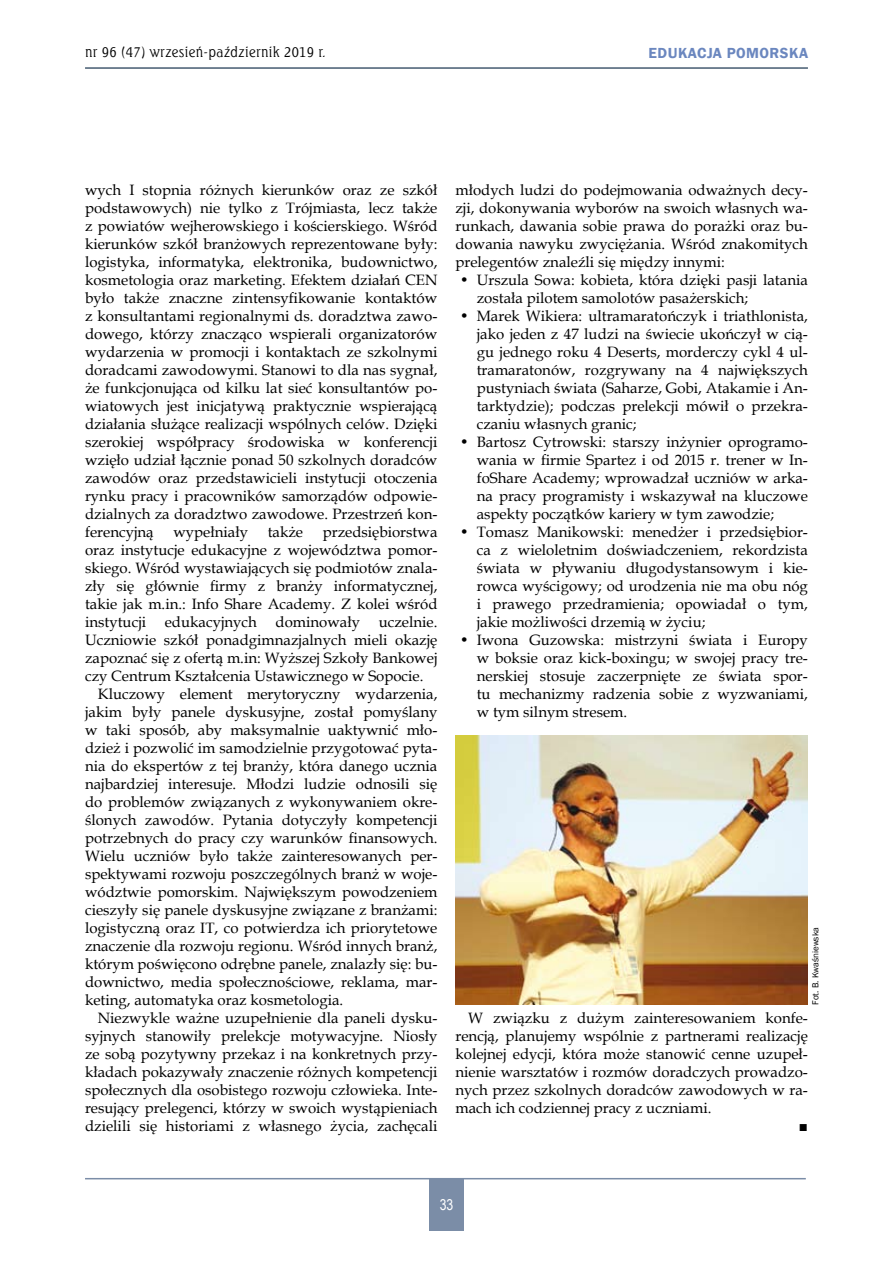
<style>
.page{position:relative;width:893px;height:1263px;background:#fff}
.page>*{position:absolute;margin:0;border:0;box-sizing:border-box;transform-origin:0 0}
.t1{font:15px/18px "Book Antiqua";color:#000;text-align:justify}
.t2{font:600 15px "Franklin Gothic";letter-spacing:.03em;color:#6b87bf}
.t3{font:15px "Arial Narrow";color:#fff}
.t4{font:italic 15px "Book Antiqua";color:#000}
.t5{font:13.5px "Seagull Lt EU";letter-spacing:.03em;color:#000}
.t6{font:9px "Franklin Gothic";color:#000}
</style>
<div class="page">
<hr style="left:85px;top:1178px;width:721px;height:1px;background:#7b8da7">
<hr style="left:85px;top:67px;width:723px;height:2px;background:#465c71">
<div style="left:429px;top:1178px;width:35px;height:52px;background:#7b8da7"></div>
<img style="left:455px;top:735px;width:353px;height:269px">
<p class="t5" style="left:85px;top:44px;width:242px">nr 96 (47) wrzesień-październik 2019 r.</p>
<p class="t2" style="left:649px;top:44px;width:161px">EDUKACJA POMORSKA</p>
<p class="t1" style="left:85px;top:181px;width:354px">wych I stopnia różnych kierunków oraz ze szkół podstawowych) nie tylko z Trójmiasta, lecz także z powiatów wejherowskiego i kościerskiego. Wśród kierunków szkół branżowych reprezentowane były: logistyka, informatyka, elektronika, budownictwo, kosmetologia oraz marketing. Efektem działań CEN było także znaczne zintensyfikowanie kontaktów z konsultantami regionalnymi ds. doradztwa zawo&shy;dowego, którzy znacząco wspierali organizatorów wydarzenia w promocji i kontaktach ze szkolnymi doradcami zawodowymi. Stanowi to dla nas sygnał, że funkcjonująca od kilku lat sieć konsultantów po&shy;wiatowych jest inicjatywą praktycznie wspierającą działania służące realizacji wspólnych celów. Dzięki szerokiej współpracy środowiska w konferencji wzięło udział łącznie ponad 50 szkolnych doradców zawodów oraz przedstawicieli instytucji otoczenia rynku pracy i pracowników samorządów odpowie&shy;dzialnych za doradztwo zawodowe. Przestrzeń kon&shy;ferencyjną</p>
<p class="t1" style="left:173px;top:523px;width:76px">wypełniały</p>
<p class="t1" style="left:268px;top:523px;width:37px">także</p>
<p class="t1" style="left:323px;top:523px;width:116px">przedsiębiorstwa</p>
<p class="t1" style="left:85px;top:541px;width:354px">oraz instytucje edukacyjne z województwa pomor-</p>
<p class="t1" style="left:85px;top:559px;width:354px">skiego. Wśród wystawiających się podmiotów znala-</p>
<p class="t1" style="left:85px;top:577px;width:354px">zły się głównie firmy z branży informatycznej,</p>
<p class="t1" style="left:85px;top:595px;width:354px">takie jak m.in.: Info Share Academy. Z kolei wśród</p>
<p class="t1" style="left:85px;top:613px;width:354px">instytucji edukacyjnych dominowały uczelnie.</p>
<p class="t1" style="left:85px;top:631px;width:354px">Uczniowie szkół ponadgimnazjalnych mieli okazję</p>
<p class="t1" style="left:85px;top:649px;width:354px">zapoznać się z ofertą m.in: Wyższej Szkoły Bankowej</p>
<p class="t1" style="left:85px;top:667px;width:340px">czy Centrum Kształcenia Ustawicznego w Sopocie.</p>
<p class="t1" style="left:98px;top:685px;width:341px">Kluczowy element merytoryczny wydarzenia,</p>
<p class="t1" style="left:85px;top:703px;width:354px">jakim były panele dyskusyjne, został pomyślany</p>
<p class="t1" style="left:85px;top:721px;width:354px">w taki sposób, aby maksymalnie uaktywnić mło-</p>
<p class="t1" style="left:85px;top:739px;width:354px">dzież i pozwolić im samodzielnie przygotować pyta-</p>
<p class="t1" style="left:85px;top:757px;width:354px">nia do ekspertów z tej branży, która danego ucznia</p>
<p class="t1" style="left:85px;top:775px;width:354px">najbardziej interesuje. Młodzi ludzie odnosili się</p>
<p class="t1" style="left:85px;top:793px;width:354px">do problemów związanych z wykonywaniem okre-</p>
<p class="t1" style="left:85px;top:811px;width:354px">ślonych zawodów. Pytania dotyczyły kompetencji</p>
<p class="t1" style="left:85px;top:829px;width:354px">potrzebnych do pracy czy warunków finansowych.</p>
<p class="t1" style="left:85px;top:847px;width:354px">Wielu uczniów było także zainteresowanych per-</p>
<p class="t1" style="left:85px;top:865px;width:354px">spektywami rozwoju poszczególnych branż w woje-</p>
<p class="t1" style="left:85px;top:883px;width:354px">wództwie pomorskim. Największym powodzeniem</p>
<p class="t1" style="left:85px;top:901px;width:354px">cieszyły się panele dyskusyjne związane z branżami:</p>
<p class="t1" style="left:85px;top:919px;width:354px">logistyczną oraz IT, co potwierdza ich priorytetowe</p>
<p class="t1" style="left:85px;top:937px;width:354px">znaczenie dla rozwoju regionu. Wśród innych branż,</p>
<p class="t1" style="left:85px;top:955px;width:354px">którym poświęcono odrębne panele, znalazły się: bu-</p>
<p class="t1" style="left:85px;top:973px;width:354px">downictwo, media społecznościowe, reklama, mar-</p>
<p class="t1" style="left:85px;top:991px;width:260px">keting, automatyka oraz kosmetologia.</p>
<p class="t1" style="left:98px;top:1009px;width:341px">Niezwykle ważne uzupełnienie dla paneli dysku-</p>
<p class="t1" style="left:85px;top:1027px;width:354px">syjnych stanowiły prelekcje motywacyjne. Niosły</p>
<p class="t1" style="left:85px;top:1045px;width:354px">ze sobą pozytywny przekaz i na konkretnych przy-</p>
<p class="t1" style="left:85px;top:1063px;width:354px">kładach pokazywały znaczenie różnych kompetencji</p>
<p class="t1" style="left:85px;top:1081px;width:354px">społecznych dla osobistego rozwoju człowieka. Inte-</p>
<p class="t1" style="left:85px;top:1099px;width:354px">resujący prelegenci, którzy w swoich wystąpieniach</p>
<p class="t1" style="left:85px;top:1117px;width:354px">dzielili się historiami z własnego życia, zachęcali</p>
<p class="t1" style="left:455px;top:181px;width:354px">młodych ludzi do podejmowania odważnych decy&shy;zji, dokonywania wyborów na swoich własnych wa&shy;runkach, dawania sobie prawa do porażki oraz bu&shy;dowania nawyku zwyciężania. Wśród znakomitych prelegentów znaleźli się między innymi:</p>
<p class="t1" style="left:477px;top:271px;width:333px;text-indent:-17px">• Urszula Sowa: kobieta, która dzięki pasji latania została pilotem samolotów pasażerskich;</p>
<p class="t1" style="left:477px;top:307px;width:333px;text-indent:-17px">• Marek Wikiera: ultramaratończyk i triathlonista, jako jeden z 47 ludzi na świecie ukończył w cią&shy;gu jednego roku 4 Deserts, morderczy cykl 4 ul&shy;tramaratonów, rozgrywany na 4 największych pustyniach świata (Saharze, Gobi, Atakamie i An&shy;tarktydzie); podczas prelekcji mówił o przekra&shy;czaniu własnych granic;</p>
<p class="t1" style="left:477px;top:433px;width:333px;text-indent:-17px">• Bartosz Cytrowski: starszy inżynier oprogramo&shy;wania w firmie Spartez i od 2015 r. trener w In&shy;foShare Academy; wprowadzał uczniów w arka&shy;na pracy programisty i wskazywał na kluczowe aspekty początków kariery w tym zawodzie;</p>
<p class="t1" style="left:477px;top:523px;width:333px;text-indent:-17px">• Tomasz Manikowski: menedżer i przedsiębior&shy;ca z wieloletnim doświadczeniem, rekordzista świata w pływaniu długodystansowym i kie&shy;rowca wyścigowy; od urodzenia nie ma obu nóg i prawego przedramienia; opowiadał o tym, jakie możliwości drzemią w życiu;</p>
<p class="t1" style="left:477px;top:631px;width:333px;text-indent:-17px">• Iwona Guzowska: mistrzyni świata i Europy w boksie oraz kick-boxingu; w swojej pracy tre&shy;nerskiej stosuje zaczerpnięte ze świata spor&shy;tu mechanizmy radzenia sobie z wyzwaniami, w tym silnym stresem.</p>
<p class="t6" style="left:810px;top:1005px;width:79px;rotate:-90deg">Fot. B. Kwaśniewska</p>
<p class="t1" style="left:455px;top:1009px;width:354px;text-indent:13px">W związku z dużym zainteresowaniem konfe&shy;rencją, planujemy wspólnie z partnerami realizację kolejnej edycji, która może stanowić cenne uzupeł&shy;nienie warsztatów i rozmów doradczych prowadzo&shy;nych przez szkolnych doradców zawodowych w ra&shy;mach ich codziennej pracy z uczniami.</p>
<p class="t4" style="left:799px;top:1115px;width:11px">■</p>
<p class="t3" style="left:440px;top:1193px;width:15px">33</p>
</div>
